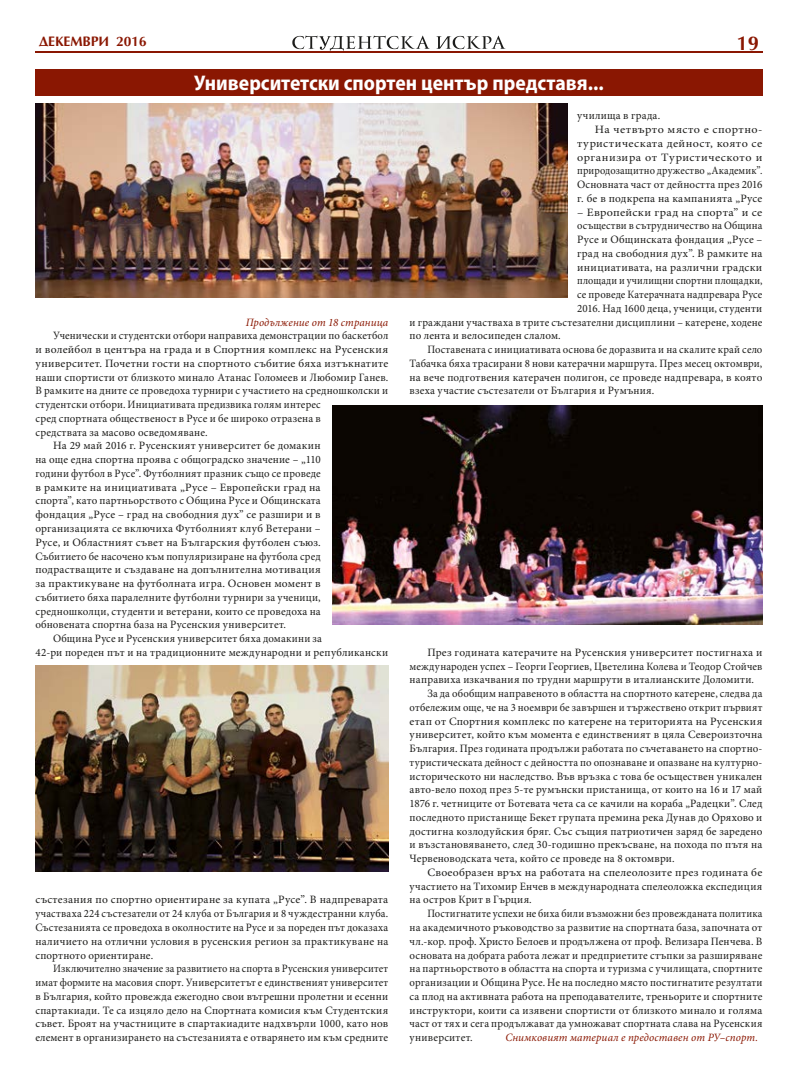
<style>
.page{position:relative;width:798px;height:1092px;background:#fff}
.page>*{position:absolute;margin:0;border:0;box-sizing:border-box;transform-origin:0 0}
.t1{font:700 semi-condensed 21.25px "Myriad Pro";color:#fff}
.t2{font:700 20px "AG Optima Cyr";color:#8a1702}
.t3{font:700 13.75px "AG Optima Cyr";color:#8a1702}
.t4{font:11.25px/13.8px "Minion Pro";letter-spacing:.02em;color:#1d1d1b;text-align:justify}
.t5{font:11.25px "Minion Pro";letter-spacing:.02em;color:#1d1d1b;scale:.96 1}
.t6{font:11.25px "Minion Pro";letter-spacing:.02em;color:#1d1d1b;scale:.95 1}
.t7{font:11.25px/13.8px "Minion Pro";letter-spacing:.02em;color:#1d1d1b;text-align:justify;scale:.93 1}
.t8{font:11.25px "Minion Pro";letter-spacing:.02em;color:#1d1d1b;scale:1.04 1}
.t9{font:11.25px "Minion Pro";letter-spacing:.02em;color:#1d1d1b;scale:.94 1}
.t10{font:italic 11.25px "Minion Pro";letter-spacing:.01em;color:#8a1702}
.t11{font:11.25px "Minion Pro";letter-spacing:.02em;color:#1d1d1b;scale:1.08 1}
.t12{font:11.25px "Minion Pro";letter-spacing:.02em;color:#1d1d1b;scale:.92 1}
.t13{font:11.25px "Minion Pro";letter-spacing:.02em;color:#1d1d1b;scale:.91 1}
.t14{font:11.25px "Minion Pro";letter-spacing:.04em;color:#1d1d1b;scale:1.08 1}
.t15{font:11.25px "Minion Pro";letter-spacing:.045em;color:#1d1d1b;scale:1.08 1}
</style>
<div class="page">
<svg style="left:436px;top:36px;width:69px;height:13px"></svg>
<svg style="left:292px;top:35px;width:138px;height:17px"></svg>
<hr style="left:35px;top:52px;width:727px;height:1px;background:#8a1702">
<img style="left:35px;top:103px;width:532px;height:195px">
<div style="left:35px;top:69px;width:727px;height:27px;background:#8a1702"></div>
<img style="left:332px;top:405px;width:430px;height:219px">
<img style="left:35px;top:666px;width:353px;height:205px">
<p class="t3" style="left:39px;top:34px;width:109px">ДЕКЕМВРИ 2016</p>
<h2 class="t2" style="left:736px;top:32px;width:24px">19</h2>
<h1 class="t1" style="left:194px;top:70px;width:411px">Университетски спортен център представя...</h1>
<p class="t10" style="left:246px;top:314px;width:144px">Продължение от 18 страница</p>
<p class="t6" style="left:53px;top:328px;width:354px">Ученически и студентски отбори направиха демонстрации по баскетбол</p>
<p class="t8" style="left:35px;top:342px;width:340px">и волейбол в центъра на града и в Спортния комплекс на Русенския</p>
<p class="t4" style="left:35px;top:356px;width:354px">университет. Почетни гости на спортното събитие бяха изтъкнатите</p>
<p class="t4" style="left:35px;top:370px;width:354px">наши спортисти от близкото минало Атанас Голомеев и Любомир Ганев.</p>
<p class="t4" style="left:35px;top:384px;width:354px">В рамките на дните се проведоха турнири с участието на средношколски и</p>
<p class="t6" style="left:35px;top:397px;width:302px">студентски отбори. Инициативата предизвика голям интерес</p>
<p class="t4" style="left:35px;top:411px;width:287px">сред спортната общественост в Русе и бе широко отразена в</p>
<p class="t4" style="left:35px;top:425px;width:174px">средствата за масово осведомяване.</p>
<p class="t4" style="left:53px;top:439px;width:269px">На 29 май 2016 г. Русенският университет бе домакин</p>
<p class="t4" style="left:35px;top:453px;width:287px">на още една спортна проява с общоградско значение – „110</p>
<p class="t5" style="left:35px;top:466px;width:298px">години футбол в Русе”. Футболният празник също се проведе</p>
<p class="t4" style="left:35px;top:480px;width:286px">в рамките на инициативата „Русе – Европейски град на</p>
<p class="t4" style="left:35px;top:494px;width:287px">спорта”, като партньорството с Община Русе и Общинската</p>
<p class="t4" style="left:35px;top:508px;width:287px">фондация „Русе – град на свободния дух” се разшири и в</p>
<p class="t4" style="left:35px;top:521px;width:287px">организацията се включиха Футболният клуб Ветерани –</p>
<p class="t4" style="left:35px;top:535px;width:287px">Русе, и Областният съвет на Българския футболен съюз.</p>
<p class="t5" style="left:35px;top:548px;width:298px">Събитието бе насочено към популяризиране на футбола сред</p>
<p class="t4" style="left:35px;top:563px;width:287px">подрастващите и създаване на допълнителна мотивация</p>
<p class="t4" style="left:35px;top:576px;width:286px">за практикуване на футболната игра. Основен момент в</p>
<p class="t4" style="left:35px;top:590px;width:287px">събитието бяха паралелните футболни турнири за ученици,</p>
<p class="t4" style="left:35px;top:604px;width:287px">средношколци, студенти и ветерани, които се проведоха на</p>
<p class="t4" style="left:35px;top:618px;width:252px">обновената спортна база на Русенския университет.</p>
<p class="t4" style="left:53px;top:631px;width:270px">Община Русе и Русенския университет бяха домакини за</p>
<p class="t4" style="left:35px;top:645px;width:354px">42-ри пореден път и на традиционните международни и републикански</p>
<p class="t4" style="left:35px;top:893px;width:354px">състезания по спортно ориентиране за купата „Русе”. В надпреварата участваха 224 състезатели от 24 клуба от България и 8 чуждестранни клуба.<br>Състезанията се проведоха в околностите на Русе и за пореден път доказаха наличието на отлични условия в русенския регион за практикуване на спортното ориентиране.</p>
<p class="t7" style="left:35px;top:961px;width:381px;text-indent:18px">Изключително значение за развитието на спорта в Русенския университет имат формите на масовия спорт. Университетът е единственият университет в България, който провежда ежегодно свои вътрешни пролетни и есенни спартакиади. Те са изцяло дело на Спортната комисия към Студентския съвет. Броят на участниците в спартакиадите надхвърли 1000, като нов елемент в организирането на състезанията е отварянето им към средните</p>
<p class="t4" style="left:577px;top:109px;width:84px">училища в града.</p>
<p class="t11" style="left:594px;top:122px;width:156px">На четвърто място е спортно-</p>
<p class="t14" style="left:577px;top:136px;width:173px">туристическата дейност, която се</p>
<p class="t15" style="left:577px;top:149px;width:173px">организира от Туристическото и</p>
<p class="t12" style="left:577px;top:163px;width:203px">природозащитно дружество „Академик”.</p>
<p class="t4" style="left:577px;top:178px;width:186px">Основната част от дейността през 2016</p>
<p class="t4" style="left:577px;top:191px;width:186px">г. бе в подкрепа на кампанията „Русе</p>
<p class="t11" style="left:577px;top:204px;width:173px">– Европейски град на спорта” и се</p>
<p class="t9" style="left:577px;top:218px;width:198px">осъществи в сътрудничество на Община</p>
<p class="t4" style="left:577px;top:233px;width:186px">Русе и Общинската фондация „Русе –</p>
<p class="t4" style="left:577px;top:246px;width:187px">град на свободния дух”. В рамките на</p>
<p class="t4" style="left:577px;top:260px;width:187px">инициативата, на различни градски</p>
<p class="t13" style="left:577px;top:273px;width:205px">площади и училищни спортни площадки,</p>
<p class="t6" style="left:577px;top:287px;width:196px">се проведе Катерачната надпревара Русе</p>
<p class="t4" style="left:577px;top:301px;width:186px">2016. Над 1600 деца, ученици, студенти</p>
<p class="t5" style="left:409px;top:314px;width:369px">и граждани участваха в трите състезателни дисциплини – катерене, ходене</p>
<p class="t4" style="left:409px;top:329px;width:153px">по лента и велосипеден слалом.</p>
<p class="t6" style="left:427px;top:342px;width:354px">Поставената с инициативата основа бе доразвита и на скалите край село</p>
<p class="t5" style="left:409px;top:356px;width:369px">Табачка бяха трасирани 8 нови катерачни маршрута. През месец октомври,</p>
<p class="t4" style="left:409px;top:370px;width:354px">на вече подготвения катерачен полигон, се проведе надпревара, в която</p>
<p class="t4" style="left:409px;top:384px;width:246px">взеха участие състезатели от България и Румъния.</p>
<p class="t4" style="left:427px;top:645px;width:336px">През годината катерачите на Русенския университет постигнаха и</p>
<p class="t6" style="left:409px;top:658px;width:373px">международен успех – Георги Георгиев, Цветелина Колева и Теодор Стойчев</p>
<p class="t4" style="left:409px;top:673px;width:346px">направиха изкачвания по трудни маршрути в италианските Доломити.</p>
<p class="t6" style="left:427px;top:686px;width:354px">За да обобщим направеното в областта на спортното катерене, следва да</p>
<p class="t6" style="left:409px;top:699px;width:372px">отбележим още, че на 3 ноември бе завършен и тържествено открит първият</p>
<p class="t4" style="left:409px;top:714px;width:354px">етап от Спортния комплекс по катерене на територията на Русенския</p>
<p class="t4" style="left:409px;top:728px;width:354px">университет, който към момента е единственият в цяла Североизточна</p>
<p class="t4" style="left:409px;top:741px;width:354px">България. През годината продължи работата по съчетаването на спортно-</p>
<p class="t5" style="left:409px;top:754px;width:369px">туристическата дейност с дейността по опознаване и опазване на културно-</p>
<p class="t4" style="left:409px;top:769px;width:354px">историческото ни наследство. Във връзка с това бе осъществен уникален</p>
<p class="t4" style="left:409px;top:783px;width:354px">авто-вело поход през 5-те румънски пристанища, от които на 16 и 17 май</p>
<p class="t4" style="left:409px;top:796px;width:354px">1876 г. четниците от Ботевата чета са се качили на кораба „Радецки”. След</p>
<p class="t4" style="left:409px;top:810px;width:354px">последното пристанище Бекет групата премина река Дунав до Оряхово и</p>
<p class="t4" style="left:409px;top:824px;width:354px">достигна козлодуйския бряг. Със същия патриотичен заряд бе заредено</p>
<p class="t4" style="left:409px;top:838px;width:354px">и възстановяването, след 30-годишно прекъсване, на похода по пътя на</p>
<p class="t4" style="left:409px;top:851px;width:266px">Червеноводската чета, който се проведе на 8 октомври.</p>
<p class="t8" style="left:427px;top:864px;width:323px">Своеобразен връх на работата на спелеолозите през годината бе</p>
<p class="t4" style="left:409px;top:879px;width:354px">участието на Тихомир Енчев в международната спелеоложка експедиция</p>
<p class="t4" style="left:409px;top:893px;width:124px">на остров Крит в Гърция.</p>
<p class="t9" style="left:427px;top:906px;width:358px">Постигнатите успехи не биха били възможни без провежданата политика</p>
<p class="t4" style="left:409px;top:920px;width:354px">на академичното ръководство за развитие на спортната база, започната от</p>
<p class="t4" style="left:409px;top:934px;width:354px">чл.-кор. проф. Христо Белоев и продължена от проф. Велизара Пенчева. В</p>
<p class="t4" style="left:409px;top:948px;width:354px">основата на добрата работа лежат и предприетите стъпки за разширяване</p>
<p class="t4" style="left:409px;top:961px;width:354px">на партньорството в областта на спорта и туризма с училищата, спортните</p>
<p class="t5" style="left:409px;top:974px;width:369px">организации и Община Русе. Не на последно място постигнатите резултати</p>
<p class="t4" style="left:409px;top:989px;width:354px">са плод на активната работа на преподавателите, треньорите и спортните</p>
<p class="t4" style="left:409px;top:1003px;width:354px">инструктори, коити са изявени спортисти от близкото минало и голяма</p>
<p class="t5" style="left:409px;top:1016px;width:369px">част от тях и сега продължават да умножават спортната слава на Русенския</p>
<p class="t4" style="left:409px;top:1030px;width:65px">университет.</p>
<p class="t10" style="left:505px;top:1029px;width:254px">Снимковият материал е предоставен от РУ–спорт.</p>
</div>
